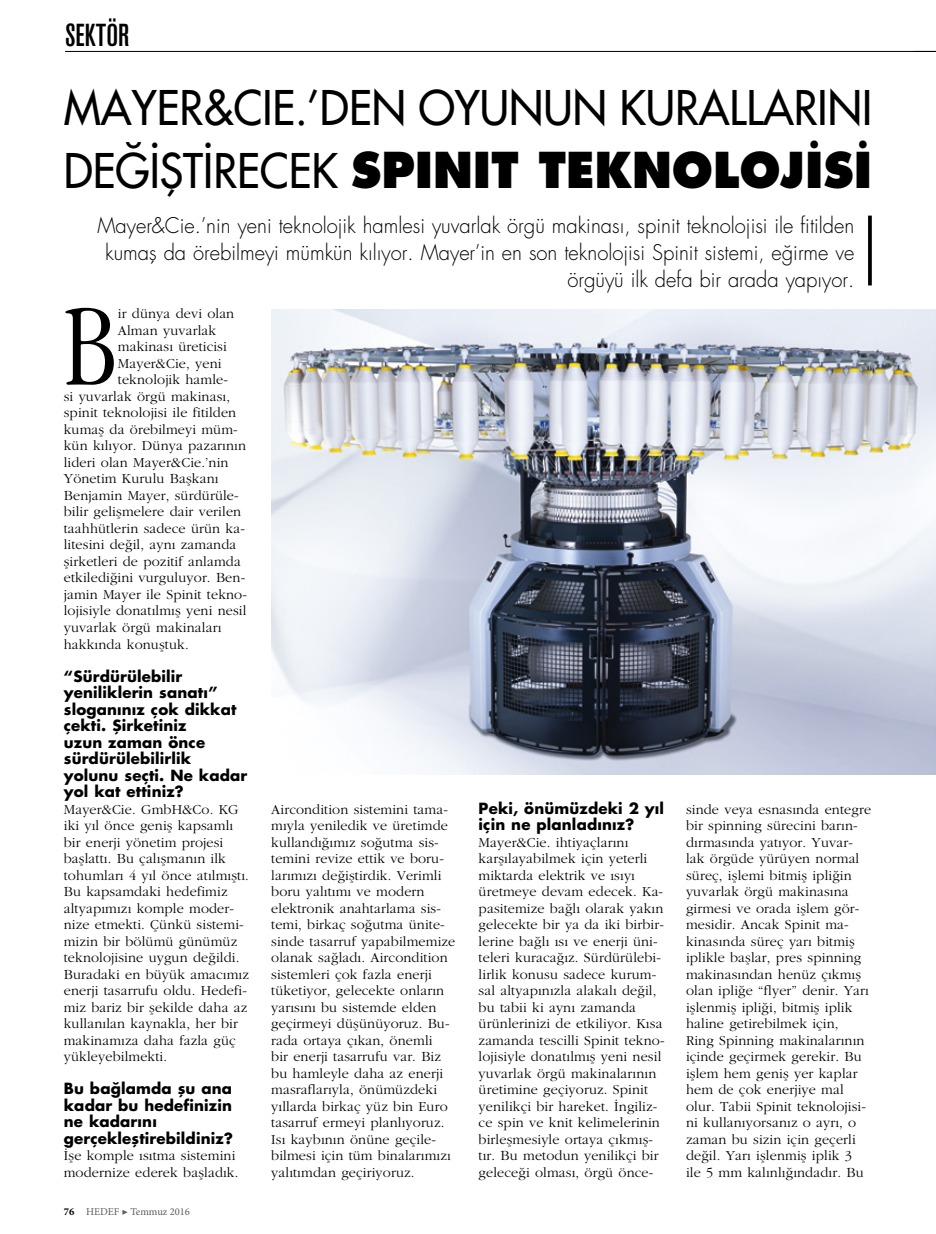
<style>
.page{position:relative;width:936px;height:1234px;background:#fff}
.page>*{position:absolute;margin:0;border:0;box-sizing:border-box;transform-origin:0 0}
.t1{font:118.95px "Garamond Condensed Light Tr";color:#000}
.t2{font:48px "Futura Extra Bold Tr";color:#000;scale:.95 1}
.t3{font:46.5px "Futura Tr";color:#000;scale:.94 1}
.t4{font:31.5px "Akzidenz Grotesk Medium Con";color:#000}
.t5{font:21px/27px "Futura Light Tr";color:#000;text-align:right;scale:.96 1}
.t6{font:15px/16.5px "Futura Bold Tr";letter-spacing:.01em;color:#000}
.t7{font:14.25px/16.5px "Garamond Tr";letter-spacing:.01em;color:#000}
.t8{font:10.5px "Minion Pro";color:#5d5c5c}
.s1{font-family:"Futura Tr";font-size:46.5px}
.s2{font-weight:700;color:#000}
</style>
<div class="page">
<hr style="left:65px;top:51px;width:870px;height:1px;background:#000">
<hr style="left:868px;top:215px;width:3px;height:70px;background:#000">
<img style="left:271px;top:309px;width:664px;height:465px">
<h3 class="t4" style="left:65px;top:18px;width:66px">SEKTÖR</h3>
<p class="t3" style="left:64px;top:78px;width:861px">MAYER&amp;CIE.’DEN OYUNUN KURALLARINI</p>
<p class="t2" style="left:64px;top:140px;width:852px"><span class="s1">DEĞİŞTİRECEK</span> SPINIT TEKNOLOJİSİ</p>
<p class="t5" style="left:97px;top:212px;width:790px">Mayer&amp;Cie.’nin yeni teknolojik hamlesi yuvarlak örgü makinası, spinit teknolojisi ile fitilden kumaş da örebilmeyi mümkün kılıyor. Mayer’in en son teknolojisi Spinit sistemi, eğirme ve örgüyü ilk defa bir arada yapıyor.</p>
<p class="t1" style="left:64px;top:275px;width:54px">B</p>
<p class="t7" style="left:118px;top:305px;width:118px">ir dünya devi olan</p>
<p class="t7" style="left:118px;top:321px;width:100px">Alman yuvarlak</p>
<p class="t7" style="left:118px;top:338px;width:110px">makinası üreticisi</p>
<p class="t7" style="left:118px;top:354px;width:105px">Mayer&amp;Cie, yeni</p>
<p class="t7" style="left:118px;top:371px;width:112px">teknolojik hamle-</p>
<p class="t7" style="left:64px;top:387px;width:168px">si yuvarlak örgü makinası,</p>
<p class="t7" style="left:64px;top:404px;width:174px">spinit teknolojisi ile fitilden</p>
<p class="t7" style="left:64px;top:420px;width:175px">kumaş da örebilmeyi müm-</p>
<p class="t7" style="left:64px;top:437px;width:184px">kün kılıyor. Dünya pazarının</p>
<p class="t7" style="left:64px;top:453px;width:166px">lideri olan Mayer&amp;Cie.’nin</p>
<p class="t7" style="left:64px;top:470px;width:156px">Yönetim Kurulu Başkanı</p>
<p class="t7" style="left:64px;top:486px;width:176px">Benjamin Mayer, sürdürüle-</p>
<p class="t7" style="left:64px;top:503px;width:179px">bilir gelişmelere dair verilen</p>
<p class="t7" style="left:64px;top:519px;width:183px">taahhütlerin sadece ürün ka-</p>
<p class="t7" style="left:64px;top:536px;width:174px">litesini değil, aynı zamanda</p>
<p class="t7" style="left:64px;top:552px;width:178px">şirketleri de pozitif anlamda</p>
<p class="t7" style="left:64px;top:569px;width:183px">etkilediğini vurguluyor. Ben-</p>
<p class="t7" style="left:64px;top:586px;width:185px">jamin Mayer ile Spinit tekno-</p>
<p class="t7" style="left:64px;top:602px;width:184px">lojisiyle donatılmış yeni nesil</p>
<p class="t7" style="left:64px;top:619px;width:159px">yuvarlak örgü makinaları</p>
<p class="t7" style="left:64px;top:635px;width:126px">hakkında konuştuk.</p>
<p class="t6" style="left:64px;top:667px;width:185px">“Sürdürülebilir yeniliklerin sanatı” sloganınız çok dikkat çekti. Şirketiniz<br>uzun zaman önce sürdürülebilirlik yolunu seçti. Ne kadar yol kat ettiniz?</p>
<p class="t7" style="left:64px;top:800px;width:187px">Mayer&amp;Cie. GmbH&amp;Co. KG iki yıl önce geniş kapsamlı bir enerji yönetim projesi başlattı. Bu çalışmanın ilk tohumları 4 yıl önce atılmıştı.<br>Bu kapsamdaki hedefimiz altyapımızı komple moder&shy;nize etmekti. Çünkü sistemi&shy;mizin bir bölümü günümüz teknolojisine uygun değildi.<br>Buradaki en büyük amacımız enerji tasarrufu oldu. Hedefi&shy;miz bariz bir şekilde daha az kullanılan kaynakla, her bir makinamıza daha fazla güç yükleyebilmekti.</p>
<p class="t6" style="left:64px;top:1079px;width:171px">Bu bağlamda şu ana kadar bu hedefinizin ne kadarını gerçekleştirebildiniz?</p>
<p class="t7" style="left:64px;top:1146px;width:176px">İşe komple ısıtma sistemini modernize ederek başladık.</p>
<p class="t8" style="left:64px;top:1204px;width:128px"><span class="s2">76</span> HEDEF ▶ Temmuz 2016</p>
<p class="t7" style="left:271px;top:800px;width:186px">Aircondition sistemini tama&shy;mıyla yeniledik ve üretimde kullandığımız soğutma sis&shy;temini revize ettik ve boru&shy;larımızı değiştirdik. Verimli boru yalıtımı ve modern elektronik anahtarlama sis&shy;temi, birkaç soğutma ünite&shy;sinde tasarruf yapabilmemize olanak sağladı. Aircondition sistemleri çok fazla enerji tüketiyor, gelecekte onların yarısını bu sistemde elden geçirmeyi düşünüyoruz. Bu&shy;rada ortaya çıkan, önemli<br>bir enerji tasarrufu var. Biz bu hamleyle daha az enerji masraflarıyla, önümüzdeki yıllarda birkaç yüz bin Euro tasarruf ermeyi planlıyoruz.<br>Isı kaybının önüne geçile&shy;bilmesi için tüm binalarımızı yalıtımdan geçiriyoruz.</p>
<p class="t6" style="left:478px;top:799px;width:187px">Peki, önümüzdeki 2 yıl için ne planladınız?</p>
<p class="t7" style="left:478px;top:833px;width:187px">Mayer&amp;Cie. ihtiyaçlarını karşılayabilmek için yeterli miktarda elektrik ve ısıyı üretmeye devam edecek. Ka&shy;pasitemize bağlı olarak yakın gelecekte bir ya da iki birbir&shy;lerine bağlı ısı ve enerji üni&shy;teleri kuracağız. Sürdürülebi&shy;lirlik konusu sadece kurum&shy;sal altyapınızla alakalı değil, bu tabii ki aynı zamanda ürünlerinizi de etkiliyor. Kısa zamanda tescilli Spinit tekno&shy;lojisiyle donatılmış yeni nesil yuvarlak örgü makinalarının üretimine geçiyoruz. Spinit yenilikçi bir hareket. İngiliz&shy;ce spin ve knit kelimelerinin birleşmesiyle ortaya çıkmış&shy;tır. Bu metodun yenilikçi bir geleceği olması, örgü önce-</p>
<p class="t7" style="left:686px;top:800px;width:187px">sinde veya esnasında entegre bir spinning sürecini barın&shy;dırmasında yatıyor. Yuvar&shy;lak örgüde yürüyen normal süreç, işlemi bitmiş ipliğin yuvarlak örgü makinasına girmesi ve orada işlem gör&shy;mesidir. Ancak Spinit ma&shy;kinasında süreç yarı bitmiş iplikle başlar, pres spinning makinasından henüz çıkmış olan ipliğe “flyer” denir. Yarı işlenmiş ipliği, bitmiş iplik haline getirebilmek için,<br>Ring Spinning makinalarının içinde geçirmek gerekir. Bu işlem hem geniş yer kaplar hem de çok enerjiye mal olur. Tabii Spinit teknolojisi&shy;ni kullanıyorsanız o ayrı, o zaman bu sizin için geçerli değil. Yarı işlenmiş iplik 3<br>ile 5 mm kalınlığındadır. Bu</p>
</div>
